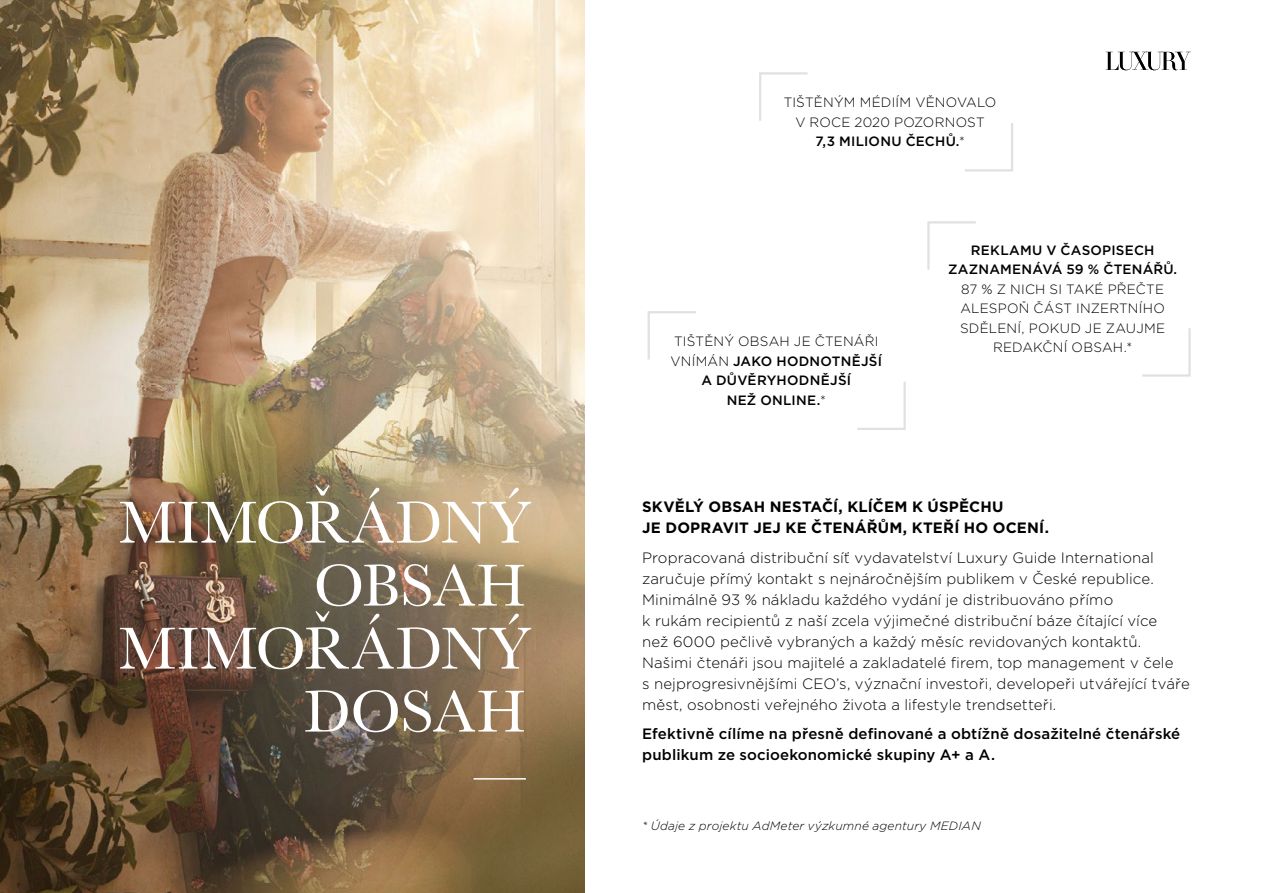
<style>
.page{position:relative;width:1263px;height:893px;background:#fff}
.page>*{position:absolute;margin:0;border:0;box-sizing:border-box;transform-origin:0 0}
.t1{font:61.5px/63px "Baskerville";letter-spacing:.01em;color:#fff;text-align:right}
.t2{font:300 15px/21px "Gotham";letter-spacing:.005em;color:#000}
.t3{font:500 15px/21px "Gotham";letter-spacing:.01em;color:#000}
.t4{font:700 15px/21px "Gotham";letter-spacing:.015em;color:#000}
.t5{font:300 13.5px/19.5px "Gotham";letter-spacing:.015em;color:#000;text-align:center}
.t6{font:500 13.5px/19.5px "Gotham";letter-spacing:.02em;color:#000;text-align:center}
.t7{font:italic 300 12px "Gotham";letter-spacing:.01em;color:#000}
.s1{font-weight:500}
.s2{font-weight:300}
</style>
<div class="page">
<svg style="left:1106px;top:52px;width:85px;height:18px"></svg>
<img style="left:0;top:0;width:585px;height:893px">
<hr style="left:474px;top:778px;width:52px;height:2px;background:#fff">
<svg style="left:759px;top:72px;width:49px;height:49px"></svg>
<svg style="left:965px;top:123px;width:48px;height:49px"></svg>
<svg style="left:927px;top:221px;width:49px;height:49px"></svg>
<svg style="left:1142px;top:328px;width:49px;height:49px"></svg>
<svg style="left:857px;top:381px;width:49px;height:49px"></svg>
<svg style="left:647px;top:311px;width:49px;height:49px"></svg>
<h1 class="t1" style="left:119px;top:492px;width:414px">MIMOŘÁDNÝ<br>OBSAH<br>MIMOŘÁDNÝ<br>DOSAH</h1>
<p class="t5" style="left:784px;top:92px;width:214px">TIŠTĚNÝM MÉDIÍM VĚNOVALO<br>V ROCE 2020 POZORNOST<br><span class="s1">7,3 MILIONU ČECHŮ.</span>*</p>
<p class="t6" style="left:670px;top:332px;width:213px"><span class="s2">TIŠTĚNÝ OBSAH JE ČTENÁŘI<br>VNÍMÁN</span> JAKO HODNOTNĚJŠÍ<br>A DŮVĚRYHODNĚJŠÍ<br>NEŽ ONLINE.<span class="s2">*</span></p>
<p class="t6" style="left:948px;top:240px;width:231px">REKLAMU V ČASOPISECH<br>ZAZNAMENÁVÁ 59 % ČTENÁŘŮ.</p>
<p class="t5" style="left:960px;top:279px;width:207px">87 % Z NICH SI TAKÉ PŘEČTE<br>ALESPOŇ ČÁST INZERTNÍHO<br>SDĚLENÍ, POKUD JE ZAUJME<br>REDAKČNÍ OBSAH.*</p>
<p class="t4" style="left:642px;top:496px;width:408px">SKVĚLÝ OBSAH NESTAČÍ, KLÍČEM K ÚSPĚCHU<br>JE DOPRAVIT JEJ KE ČTENÁŘŮM, KTEŘÍ HO OCENÍ.</p>
<p class="t2" style="left:642px;top:546px;width:549px">Propracovaná distribuční síť vydavatelství Luxury Guide International zaručuje přímý kontakt s nejnáročnějším publikem v České republice.<br>Minimálně 93 % nákladu každého vydání je distribuováno přímo<br>k rukám recipientů z naší zcela výjimečné distribuční báze čítající více<br>než 6000 pečlivě vybraných a každý měsíc revidovaných kontaktů.<br>Našimi čtenáři jsou majitelé a zakladatelé firem, top management v čele<br>s nejprogresivnějšími CEO’s, význační investoři, developeři utvářející tváře měst, osobnosti veřejného života a lifestyle trendsetteři.</p>
<p class="t3" style="left:642px;top:723px;width:540px">Efektivně cílíme na přesně definované a obtížně dosažitelné čtenářské publikum ze socioekonomické skupiny A+ a A.</p>
<p class="t7" style="left:642px;top:818px;width:340px">* Údaje z projektu AdMeter výzkumné agentury MEDIAN</p>
</div>
